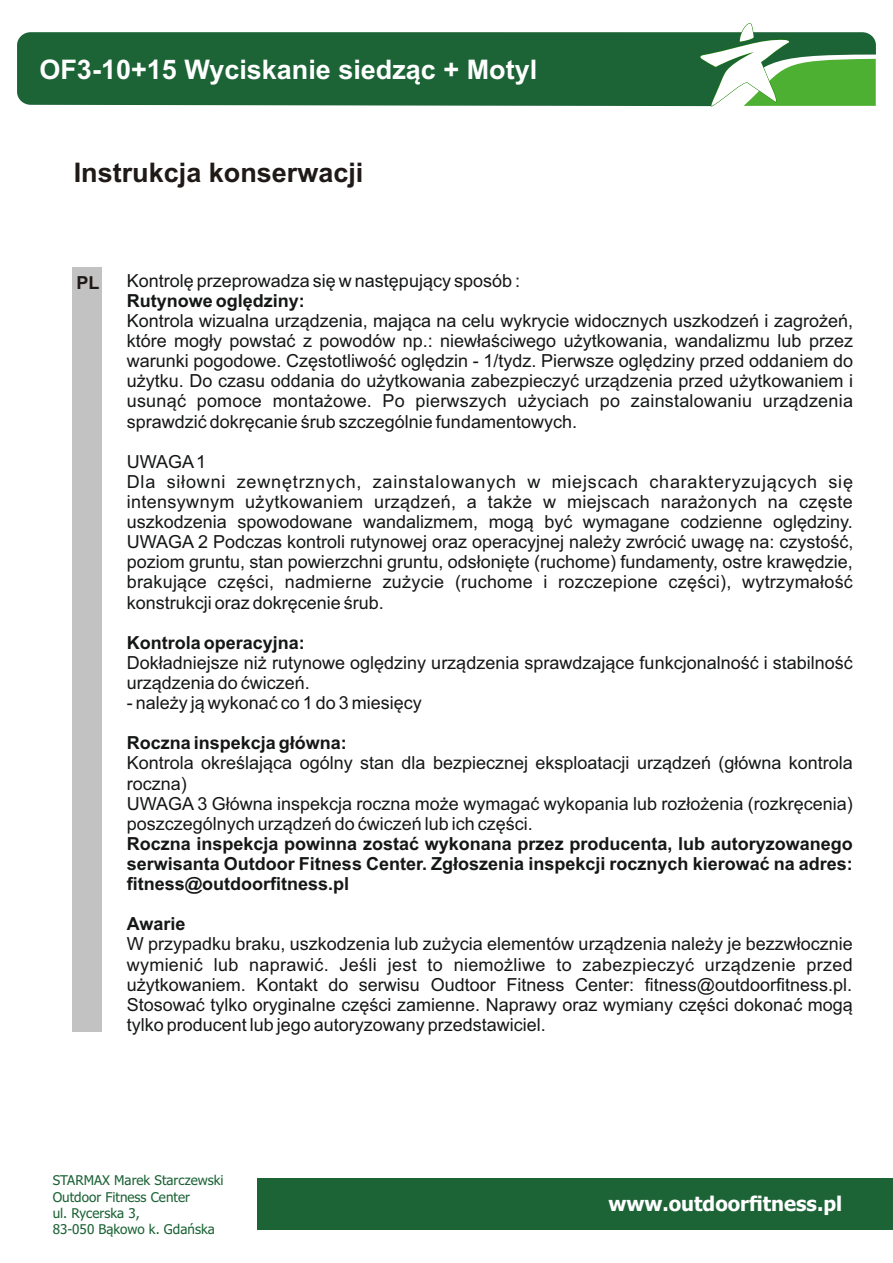
<style>
.page{position:relative;width:893px;height:1263px;background:#fff}
.page>*{position:absolute;margin:0;border:0;box-sizing:border-box;transform-origin:0 0}
.t1{font:700 27px "Arial";color:#fff}
.t2{font:700 27px "Arial";color:#1f1a17}
.t3{font:700 20.25px "Tahoma";color:#fff}
.t4{font:18px/20.1px "Arial";color:#151616}
.t5{font:700 18px/20.1px "Arial";color:#151616;text-align:justify}
.t6{font:700 18px "Arial";color:#1f1a17}
.t7{font:13.5px/16.2px "Tahoma";color:#1c6336}
</style>
<div class="page">
<div style="left:17px;top:32px;width:682px;height:74px;background:#1c6336"></div>
<svg style="left:699px;top:23px;width:177px;height:84px"></svg>
<div style="left:257px;top:1178px;width:636px;height:52px;background:#1c6336"></div>
<div style="left:72px;top:268px;width:30px;height:764px;background:#c2c2c2"></div>
<h1 class="t1" style="left:39px;top:59px;width:499px">OF3-10+15 Wyciskanie siedząc + Motyl</h1>
<h1 class="t2" style="left:74px;top:163px;width:291px">Instrukcja konserwacji</h1>
<p class="t6" style="left:77px;top:276px;width:25px">PL</p>
<p class="t4" style="left:127px;top:272px;width:395px">Kontrolę przeprowadza się w następujący sposób :</p>
<p class="t5" style="left:127px;top:292px;width:180px">Rutynowe oględziny:</p>
<p class="t4" style="left:127px;top:312px;width:728px;text-align:justify">Kontrola wizualna urządzenia, mająca na celu wykrycie widocznych uszkodzeń i zagrożeń, które mogły powstać z powodów np.: niewłaściwego użytkowania, wandalizmu lub przez warunki pogodowe. Częstotliwość oględzin - 1/tydz. Pierwsze oględziny przed oddaniem do użytku. Do czasu oddania do użytkowania zabezpieczyć urządzenia przed użytkowaniem i usunąć pomoce montażowe. Po pierwszych użyciach po zainstalowaniu urządzenia sprawdzić dokręcanie śrub szczególnie fundamentowych.</p>
<p class="t4" style="left:127px;top:453px;width:728px">UWAGA1<br>Dla siłowni zewnętrznych, zainstalowanych w miejscach charakteryzujących się intensywnym użytkowaniem urządzeń, a także w miejscach narażonych na częste uszkodzenia spowodowane wandalizmem, mogą być wymagane codzienne oględziny.<br>UWAGA 2 Podczas kontroli rutynowej oraz operacyjnej należy zwrócić uwagę na: czystość, poziom gruntu, stan powierzchni gruntu, odsłonięte (ruchome) fundamenty, ostre krawędzie, brakujące części, nadmierne zużycie (ruchome i rozczepione części), wytrzymałość konstrukcji oraz dokręcenie śrub.</p>
<p class="t5" style="left:127px;top:634px;width:180px">Kontrola operacyjna:</p>
<p class="t4" style="left:127px;top:654px;width:728px">Dokładniejsze niż rutynowe oględziny urządzenia sprawdzające funkcjonalność i stabilność urządzenia do ćwiczeń.</p>
<p class="t4" style="left:127px;top:694px;width:297px">- należy ją wykonać co 1 do 3 miesięcy</p>
<p class="t5" style="left:127px;top:735px;width:222px">Roczna inspekcja główna:</p>
<p class="t4" style="left:127px;top:755px;width:728px">Kontrola określająca ogólny stan dla bezpiecznej eksploatacji urządzeń (główna kontrola roczna)<br>UWAGA 3 Główna inspekcja roczna może wymagać wykopania lub rozłożenia (rozkręcenia) poszczególnych urządzeń do ćwiczeń lub ich części.</p>
<p class="t5" style="left:127px;top:835px;width:728px">Roczna inspekcja powinna zostać wykonana przez producenta, lub autoryzowanego serwisanta Outdoor Fitness Center. Zgłoszenia inspekcji rocznych kierować na adres: fitness@outdoorfitness.pl</p>
<p class="t5" style="left:127px;top:915px;width:60px">Awarie</p>
<p class="t4" style="left:127px;top:936px;width:728px;text-align:justify">W przypadku braku, uszkodzenia lub zużycia elementów urządzenia należy je bezzwłocznie wymienić lub naprawić. Jeśli jest to niemożliwe to zabezpieczyć urządzenie przed użytkowaniem. Kontakt do serwisu Oudtoor Fitness Center: fitness@outdoorfitness.pl.<br>Stosować tylko oryginalne części zamienne. Naprawy oraz wymiany części dokonać mogą tylko producent lub jego autoryzowany przedstawiciel.</p>
<p class="t7" style="left:53px;top:1173px;width:172px">STARMAX Marek Starczewski<br>Outdoor Fitness Center<br>ul. Rycerska 3,<br>83-050 Bąkowo k. Gdańska</p>
<p class="t3" style="left:608px;top:1196px;width:235px">www.outdoorfitness.pl</p>
</div>
